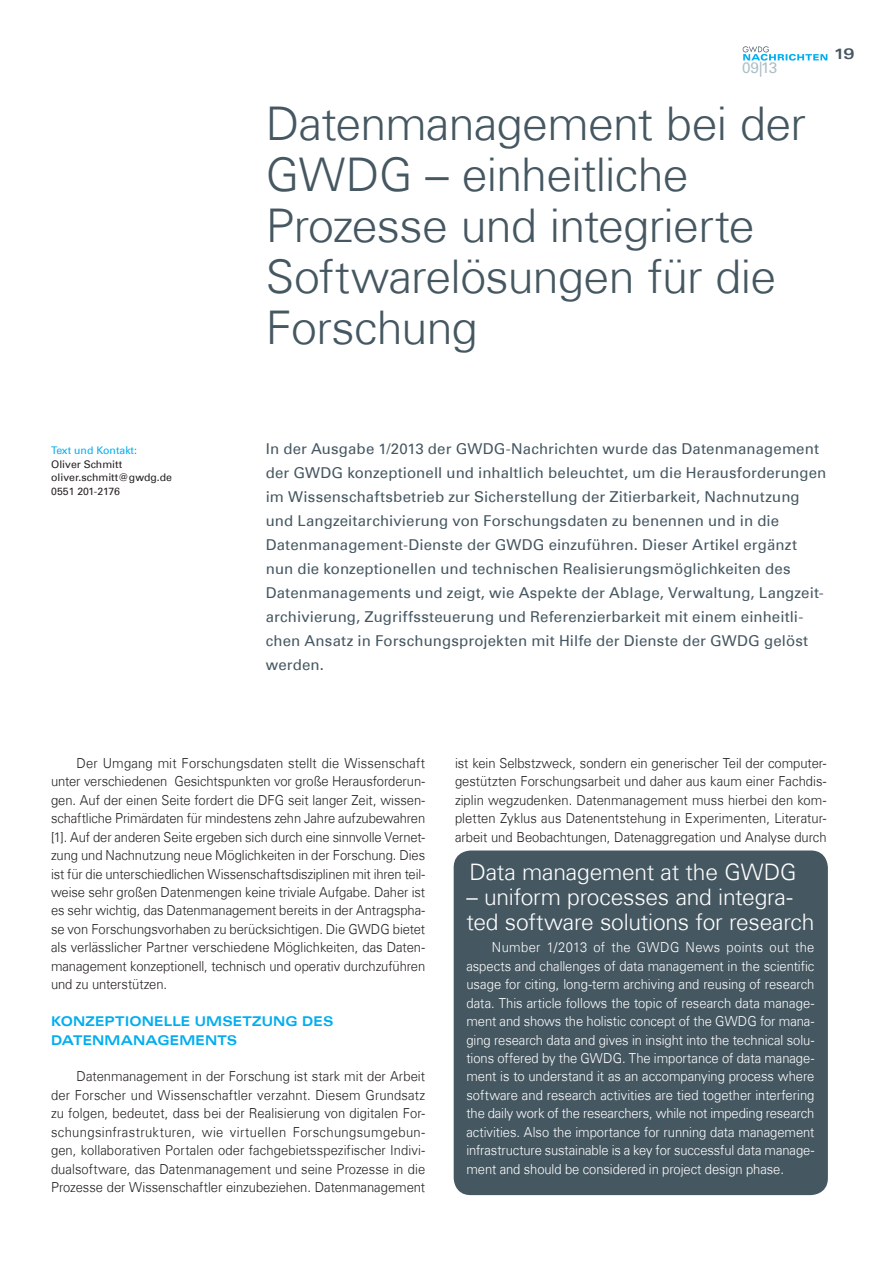
<style>
.page{position:relative;width:893px;height:1263px;background:#fff}
.page>*{position:absolute;margin:0;border:0;box-sizing:border-box;transform-origin:0 0}
.t1{font:300 46.5px/51px "Univers Com 45";letter-spacing:-.015em;color:#455761}
.t2{font:300 22.8px/24.9px "Univers Com 45";letter-spacing:-.01em;color:#fff}
.t3{font:15.3px "Univers Com 55 Roman";color:#adbec7}
.t4{font:15px/24px "Univers Com 55 Roman";letter-spacing:.01em;color:#455761}
.t5{font:15px "Univers Com 63 Bold Ext";color:#455761}
.t6{font:300 13.8px/18.5px "Univers Com 45";letter-spacing:-.005em;color:#231f20;text-align:justify;scale:.94 1}
.t7{font:300 13.8px/18.5px "Univers Com 45";letter-spacing:-.005em;color:#fff;text-align:justify;scale:.94 1}
.t8{font:13.5px "Univers Com 63 Bold Ext";letter-spacing:.01em;color:#00aeef;scale:.94 1}
.t9{font:10.5px/13.5px "Univers Com 55 Roman";color:#231f20}
.t10{font:10.5px "Univers Com 55 Roman";color:#00aeef}
</style>
<div class="page">
<svg style="left:743px;top:46px;width:84px;height:15px"></svg>
<div style="left:454px;top:850px;width:374px;height:345px;background:#455761;border-radius:17px"></div>
<p class="t3" style="left:742px;top:58px;width:37px">09|13</p>
<h1 class="t1" style="left:266px;top:98px;width:542px">Datenmanagement bei der<br>GWDG – einheitliche<br>Prozesse und integrierte<br>Softwarelösungen für die<br>Forschung</h1>
<p class="t5" style="left:834px;top:45px;width:23px">19</p>
<p class="t10" style="left:51px;top:444px;width:87px">Text und Kontakt:</p>
<p class="t9" style="left:51px;top:457px;width:122px">Oliver Schmitt oliver.schmitt@gwdg.de<br>0551 201-2176</p>
<p class="t4" style="left:266px;top:437px;width:562px">In der Ausgabe 1/2013 der GWDG-Nachrichten wurde das Datenmanagement der GWDG konzeptionell und inhaltlich beleuchtet, um die Herausforderungen im Wissenschaftsbetrieb zur Sicherstellung der Zitierbarkeit, Nachnutzung und Langzeitarchivierung von Forschungsdaten zu benennen und in die Datenmanagement-Dienste der GWDG einzuführen. Dieser Artikel ergänzt nun die konzeptionellen und technischen Realisierungsmöglichkeiten des Datenmanagements und zeigt, wie Aspekte der Ablage, Verwaltung, Langzeit&shy;archivierung, Zugriffssteuerung und Referenzierbarkeit mit einem einheitli&shy;chen Ansatz in Forschungsprojekten mit Hilfe der Dienste der GWDG gelöst werden.</p>
<p class="t6" style="left:51px;top:754px;width:400px;text-indent:26px">Der Umgang mit Forschungsdaten stellt die Wissenschaft unter verschiedenen Gesichtspunkten vor große Herausforderun&shy;gen. Auf der einen Seite fordert die DFG seit langer Zeit, wissen&shy;schaftliche Primärdaten für mindestens zehn Jahre aufzubewahren [1]. Auf der anderen Seite ergeben sich durch eine sinnvolle Vernet&shy;zung und Nachnutzung neue Möglichkeiten in der Forschung. Dies ist für die unterschiedlichen Wissenschaftsdisziplinen mit ihren teil&shy;weise sehr großen Datenmengen keine triviale Aufgabe. Daher ist es sehr wichtig, das Datenmanagement bereits in der Antragspha&shy;se von Forschungsvorhaben zu berücksichtigen. Die GWDG bietet als verlässlicher Partner verschiedene Möglichkeiten, das Daten&shy;management konzeptionell, technisch und operativ durchzuführen und zu unterstützen.</p>
<p class="t8" style="left:51px;top:1014px;width:35px">KONZE</p>
<p class="t8" style="left:105px;top:1014px;width:109px">PTIONELLE UMSETZ</p>
<p class="t8" style="left:262px;top:1014px;width:55px">UNG DES</p>
<p class="t8" style="left:51px;top:1032px;width:26px">DATENMANA</p>
<p class="t8" style="left:157px;top:1032px;width:26px">GEMENTS</p>
<p class="t6" style="left:51px;top:1067px;width:400px;text-indent:26px">Datenmanagement in der Forschung ist stark mit der Arbeit der Forscher und Wissenschaftler verzahnt. Diesem Grundsatz zu folgen, bedeutet, dass bei der Realisierung von digitalen For&shy;schungsinfrastrukturen, wie virtuellen Forschungsumgebun&shy;gen, kollaborativen Portalen oder fachgebietsspezifischer Indivi&shy;dualsoftware, das Datenmanagement und seine Prozesse in die Prozesse der Wissenschaftler einzubeziehen. Datenmanagement</p>
<p class="t6" style="left:455px;top:754px;width:397px">ist kein Selbstzweck, sondern ein generischer Teil der computer&shy;gestützten Forschungsarbeit und daher aus kaum einer Fachdis&shy;ziplin wegzudenken. Datenmanagement muss hierbei den kom&shy;pletten Zyklus aus Datenentstehung in Experimenten, Literatur&shy;arbeit und Beobachtungen, Datenaggregation und Analyse durch</p>
<h2 class="t2" style="left:469px;top:859px;width:329px">Data management at the GWDG</h2>
<h2 class="t2" style="left:466px;top:884px;width:349px">– uniform processes and integra&shy;ted software solutions for research</h2>
<p class="t7" style="left:466px;top:938px;width:372px;text-indent:26px">Number 1/2013 of the GWDG News points out the aspects and challenges of data management in the scientific usage for citing, long-term archiving and reusing of research data. This article follows the topic of research data manage&shy;ment and shows the holistic concept of the GWDG for mana&shy;ging research data and gives in insight into the technical solu&shy;tions offered by the GWDG. The importance of data manage&shy;ment is to understand it as an accompanying process where software and research activities are tied together interfering the daily work of the researchers, while not impeding research activities. Also the importance for running data management infrastructure sustainable is a key for successful data manage&shy;ment and should be considered in project design phase.</p>
</div>
